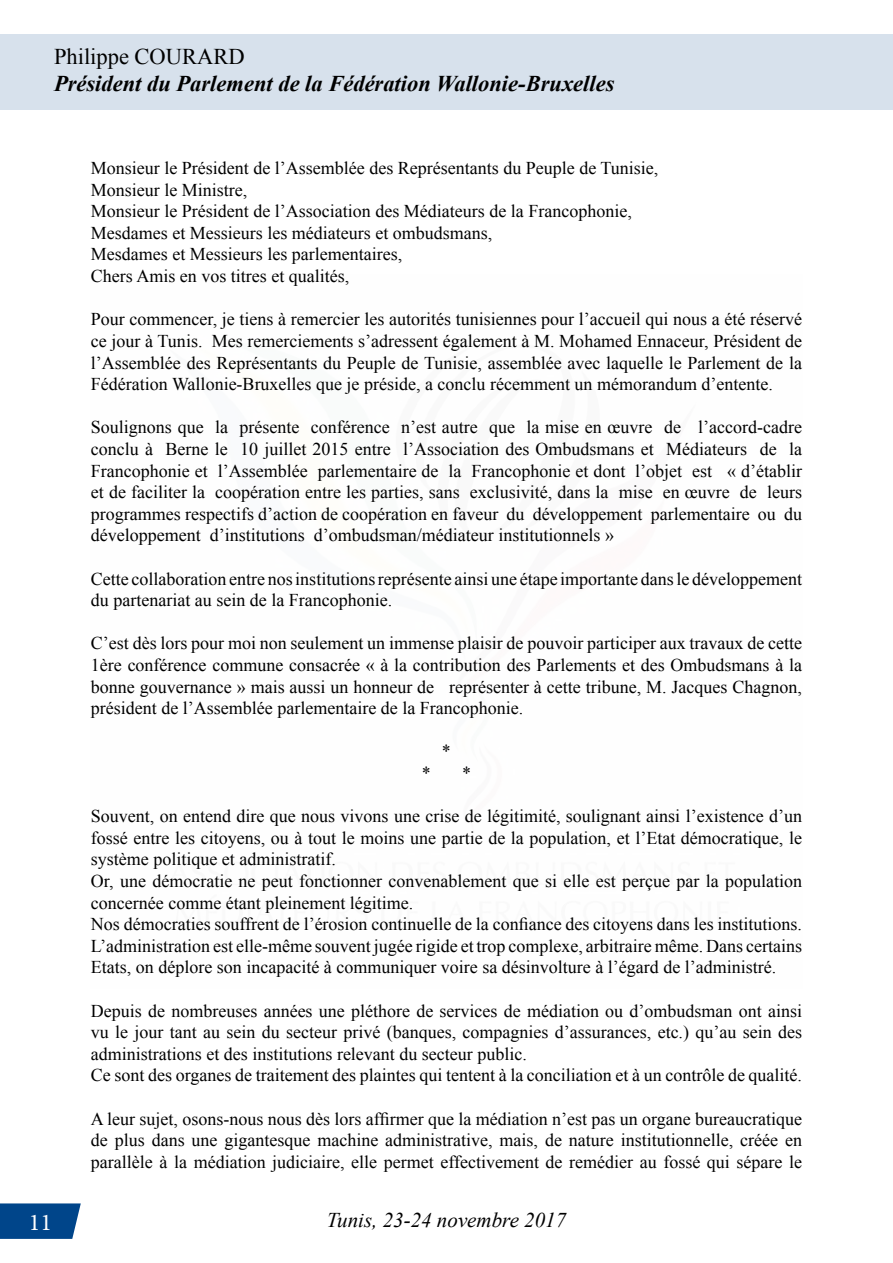
<style>
.page{position:relative;width:893px;height:1263px;background:#fff}
.page>*{position:absolute;margin:0;border:0;box-sizing:border-box;transform-origin:0 0}
.t1{font:24px "Minion Pro";color:#fff}
.t2{font:italic 700 22.5px "Times New Roman";color:#000}
.t3{font:22.5px "Times New Roman";color:#000}
.t4{font:italic 21px "Times New Roman";color:#000}
.t5{font:18px/21.6px "Times New Roman";color:#000}
</style>
<div class="page">
<svg style="left:0;top:1203px;width:81px;height:36px;background:#115192"></svg>
<div style="left:0;top:34px;width:893px;height:75px;background:#d7e1ec"></div>
<p class="t3" style="left:54px;top:41px;width:192px">Philippe COURARD</p>
<p class="t2" style="left:54px;top:68px;width:562px">Président du Parlement de la Fédération Wallonie-Bruxelles</p>
<p class="t5" style="left:91px;top:157px;width:569px">Monsieur le Président de l’Assemblée des Représentants du Peuple de Tunisie, Monsieur le Ministre,<br>Monsieur le Président de l’Association des Médiateurs de la Francophonie, Mesdames et Messieurs les médiateurs et ombudsmans,<br>Mesdames et Messieurs les parlementaires,<br>Chers Amis en vos titres et qualités,</p>
<p class="t5" style="left:91px;top:308px;width:713px;text-align:justify">Pour commencer, je tiens à remercier les autorités tunisiennes pour l’accueil qui nous a été réservé ce jour à Tunis. Mes remerciements s’adressent également à M. Mohamed Ennaceur, Président de l’Assemblée des Représentants du Peuple de Tunisie, assemblée avec laquelle le Parlement de la Fédération Wallonie-Bruxelles que je préside, a conclu récemment un mémorandum d’entente.</p>
<p class="t5" style="left:91px;top:416px;width:713px;text-align:justify">Soulignons que la présente conférence n’est autre que la mise en œuvre de l’accord-cadre conclu à Berne le 10 juillet 2015 entre l’Association des Ombudsmans et Médiateurs de la Francophonie et l’Assemblée parlementaire de la Francophonie et dont l’objet est « d’établir et de faciliter la coopération entre les parties, sans exclusivité, dans la mise en œuvre de leurs programmes respectifs d’action de coopération en faveur du développement parlementaire ou du développement d’institutions d’ombudsman/médiateur institutionnels »</p>
<p class="t5" style="left:91px;top:567px;width:713px">Cette collaboration entre nos institutions représente ainsi une étape importante dans le développement du partenariat au sein de la Francophonie.</p>
<p class="t5" style="left:91px;top:632px;width:713px;text-align:justify">C’est dès lors pour moi non seulement un immense plaisir de pouvoir participer aux travaux de cette 1ère conférence commune consacrée « à la contribution des Parlements et des Ombudsmans à la bonne gouvernance » mais aussi un honneur de représenter à cette tribune, M. Jacques Chagnon, président de l’Assemblée parlementaire de la Francophonie.</p>
<p class="t5" style="left:422px;top:740px;width:51px;text-align:center">*<br>* *</p>
<p class="t5" style="left:91px;top:805px;width:713px">Souvent, on entend dire que nous vivons une crise de légitimité, soulignant ainsi l’existence d’un fossé entre les citoyens, ou à tout le moins une partie de la population, et l’Etat démocratique, le système politique et administratif.<br>Or, une démocratie ne peut fonctionner convenablement que si elle est perçue par la population concernée comme étant pleinement légitime.<br>Nos démocraties souffrent de l’érosion continuelle de la confiance des citoyens dans les institutions.<br>L’administration est elle-même souvent jugée rigide et trop complexe, arbitraire même. Dans certains Etats, on déplore son incapacité à communiquer voire sa désinvolture à l’égard de l’administré.</p>
<p class="t5" style="left:91px;top:999px;width:713px">Depuis de nombreuses années une pléthore de services de médiation ou d’ombudsman ont ainsi vu le jour tant au sein du secteur privé (banques, compagnies d’assurances, etc.) qu’au sein des administrations et des institutions relevant du secteur public.<br>Ce sont des organes de traitement des plaintes qui tentent à la conciliation et à un contrôle de qualité.</p>
<p class="t5" style="left:91px;top:1107px;width:713px;text-align:justify">A leur sujet, osons-nous nous dès lors affirmer que la médiation n’est pas un organe bureaucratique de plus dans une gigantesque machine administrative, mais, de nature institutionnelle, créée en parallèle à la médiation judiciaire, elle permet effectivement de remédier au fossé qui sépare le</p>
<h1 class="t1" style="left:29px;top:1206px;width:25px">11</h1>
<p class="t4" style="left:327px;top:1205px;width:241px">Tunis, 23-24 novembre 2017</p>
</div>
